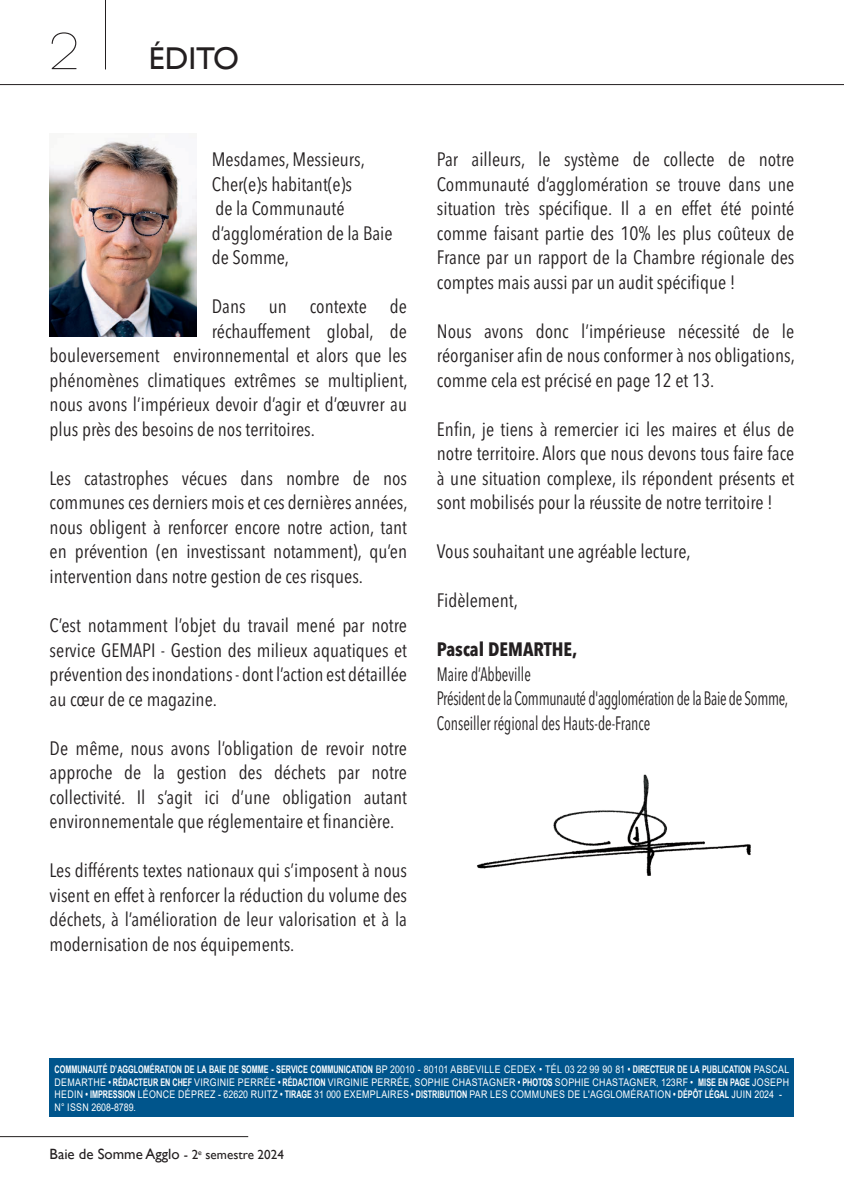
<style>
.page{position:relative;width:844px;height:1191px;background:#fff}
.page>*{position:absolute;margin:0;border:0;box-sizing:border-box;transform-origin:0 0}
.t1{font:52.5px "Code Pro Light LC";color:#231f20}
.t2{font:31.5px "Gill Sans";color:#231f20}
.t3{font:condensed 19.25px/24.5px "Avenir Next LT Pro";color:#231f20;text-align:justify}
.t4{font:condensed 19.25px/24.5px "Avenir Next LT Pro";letter-spacing:-.02em;color:#231f20;scale:.8 1}
.t5{font:700 condensed 19.25px "Avenir Next LT Pro";color:#231f20}
.t6{font:14.88px "Gill Sans";color:#231f20}
.t7{font:10.5px/12.6px "Arial";letter-spacing:.035em;color:#fff;scale:.84 1}
.t8{font:700 10.5px "Arial Narrow";color:#fff;scale:.84 1}
.s1{font-family:"Arial";font-weight:400}
.s2{font-family:"Arial Narrow";font-weight:700}
.s3{font-size:13.12px}
</style>
<div class="page">
<hr style="left:0;top:84px;width:843px;height:1px;background:#231f20">
<hr style="left:105px;top:0;width:1px;height:69px;background:#231f20">
<hr style="left:0;top:1136px;width:248px;height:1px;background:#231f20">
<div style="left:49px;top:1058px;width:745px;height:58px;background:#00558c"></div>
<img style="left:50px;top:141px;width:147px;height:195px">
<img style="left:477px;top:774px;width:274px;height:102px">
<h1 class="t1" style="left:50px;top:24px;width:30px">2</h1>
<h2 class="t2" style="left:149px;top:40px;width:92px">ÉDITO</h2>
<p class="t3" style="left:212px;top:147px;width:182px;text-align:left">Mesdames, Messieurs,<br>Cher(e)s habitant(e)s<br>de la Communauté d’agglomération de la Baie de Somme,</p>
<p class="t3" style="left:212px;top:294px;width:197px">Dans un contexte de</p>
<p class="t3" style="left:212px;top:319px;width:197px">réchauffement global, de</p>
<p class="t3" style="left:50px;top:343px;width:359px">bouleversement environnemental et alors que les</p>
<p class="t3" style="left:50px;top:368px;width:359px">phénomènes climatiques extrêmes se multiplient,</p>
<p class="t3" style="left:50px;top:392px;width:359px">nous avons l’impérieux devoir d’agir et d’œuvrer au</p>
<p class="t3" style="left:50px;top:417px;width:267px">plus près des besoins de nos territoires.</p>
<p class="t3" style="left:50px;top:466px;width:359px">Les catastrophes vécues dans nombre de nos communes ces derniers mois et ces dernières années, nous obligent à renforcer encore notre action, tant en prévention (en investissant notamment), qu’en intervention dans notre gestion de ces risques.</p>
<p class="t3" style="left:50px;top:613px;width:359px">C’est notamment l’objet du travail mené par notre service GEMAPI - Gestion des milieux aquatiques et prévention des inondations - dont l’action est détaillée au cœur de ce magazine.</p>
<p class="t3" style="left:50px;top:735px;width:359px">De même, nous avons l’obligation de revoir notre approche de la gestion des déchets par notre collectivité. Il s’agit ici d’une obligation autant environnementale que réglementaire et financière.</p>
<p class="t3" style="left:50px;top:858px;width:359px">Les différents textes nationaux qui s’imposent à nous visent en effet à renforcer la réduction du volume des déchets, à l’amélioration de leur valorisation et à la modernisation de nos équipements.</p>
<p class="t3" style="left:437px;top:147px;width:359px">Par ailleurs, le système de collecte de notre Communauté d’agglomération se trouve dans une situation très spécifique. Il a en effet été pointé comme faisant partie des 10% les plus coûteux de France par un rapport de la Chambre régionale des comptes mais aussi par un audit spécifique !</p>
<p class="t3" style="left:437px;top:319px;width:359px">Nous avons donc l’impérieuse nécessité de le réorganiser afin de nous conformer à nos obligations, comme cela est précisé en page 12 et 13.</p>
<p class="t3" style="left:437px;top:417px;width:359px">Enfin, je tiens à remercier ici les maires et élus de notre territoire. Alors que nous devons tous faire face à une situation complexe, ils répondent présents et sont mobilisés pour la réussite de notre territoire !</p>
<p class="t3" style="left:437px;top:539px;width:255px">Vous souhaitant une agréable lecture,</p>
<p class="t3" style="left:437px;top:588px;width:82px">Fidèlement,</p>
<p class="t5" style="left:437px;top:638px;width:142px">Pascal DEMARTHE,</p>
<p class="t4" style="left:437px;top:662px;width:440px">Maire d’Abbeville<br>Président de la Communauté d'agglomération de la Baie de Somme,<br>Conseiller régional des Hauts-de-France</p>
<p class="t8" style="left:54px;top:1061px;width:876px">COMMUNAUTÉ D’AGGLOMÉRATION DE LA BAIE DE SOMME - SERVICE COMMUNICATION <span class="s1">BP 20010 - 80101 ABBEVILLE CEDEX • TÉL 03 22 99 90 81</span> • DIRECTEUR DE LA PUBLICATION <span class="s1">PASCAL</span></p>
<p class="t7" style="left:55px;top:1075px;width:875px">DEMARTHE <span class="s2">• RÉDACTEUR EN CHEF</span> VIRGINIE PERRÉE <span class="s2">• RÉDACTION</span> VIRGINIE PERRÉE, SOPHIE CHASTAGNER <span class="s2">• PHOTOS</span> SOPHIE CHASTAGNER, 123RF • <span class="s2">MISE EN PAGE</span> JOSEPH<br>HEDIN <span class="s2">• IMPRESSION</span> LÉONCE DÉPREZ - 62620 RUITZ <span class="s2">• TIRAGE</span> 31 000 EXEMPLAIRES <span class="s2">• DISTRIBUTION</span> PAR LES COMMUNES DE L'AGGLOMÉRATION <span class="s2">• DÉPÔT LÉGAL</span> JUIN 2024 -<br>N° ISSN 2608-8789.</p>
<p class="t6" style="left:50px;top:1145px;width:236px">Baie de Somme Agglo <span class="s3">- 2</span><sup>e</sup> <span class="s3">semestre 2024</span></p>
</div>
